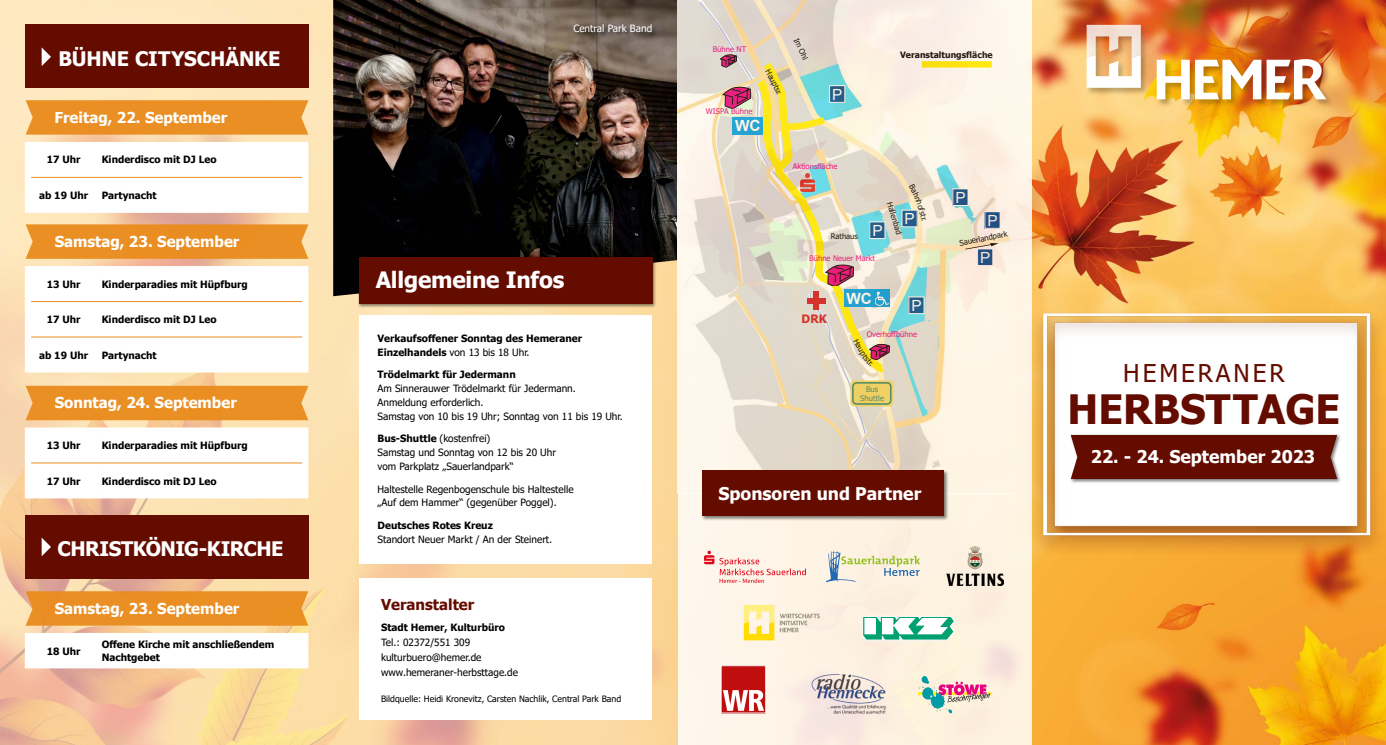
<style>
.page{position:relative;width:1386px;height:745px;background:#fff}
.page>*{position:absolute;margin:0;border:0;box-sizing:border-box;transform-origin:0 0}
.t1{font:700 40.38px "Tahoma";color:#640c00}
.t2{font:24.38px "Tahoma";letter-spacing:.12em;color:#640c00}
.t3{font:700 22.5px "Tahoma";letter-spacing:-.01em;color:#fff}
.t4{font:700 20px "Tahoma";letter-spacing:-.03em;color:#fff}
.t5{font:700 20px "Tahoma";letter-spacing:-.01em;color:#fff}
.t6{font:700 17.5px "Tahoma";color:#fff}
.t7{font:15.38px "Arial";color:#fff}
.t8{font:700 15.38px "Arial";color:#fff}
.t9{font:700 15px "Tahoma";color:#fff}
.t10{font:700 15px "Tahoma";color:#640c00}
.t11{font:700 11.5px "Tahoma";color:#cd1719}
.t12{font:10px/13.8px "Tahoma";color:#000}
.t13{font:700 10px/12px "Tahoma";color:#000}
.t14{font:10px "Tahoma";color:#fff}
.t15{font:8.75px "Tahoma";color:#000}
.t16{font:700 8.75px "Tahoma";color:#000}
.t17{font:7.62px "Tahoma";color:#e6007d}
.t18{font:7.62px "Tahoma";color:#000}
.t19{font:7.62px/9.2px "Tahoma";color:#39856b;text-align:center}
.s1{font-weight:400}
.s2{font-weight:700}
</style>
<div class="page">
<svg style="left:0;top:0;width:457px;height:744px;background:#f7d6a9"></svg>
<img style="left:333px;top:0;width:344px;height:296px">
<img style="left:1031px;top:0;width:354px;height:744px">
<div style="left:678px;top:492px;width:353px;height:252px;background:#fef3e3"></div>
<div style="left:677px;top:0;width:354px;height:492px;background:#fef5e6"></div>
<img style="left:677px;top:0;width:337px;height:492px">
<svg style="left:759px;top:57px;width:133px;height:325px"></svg>
<svg style="left:825px;top:264px;width:28px;height:21px"></svg>
<img style="left:800px;top:178px;width:14px;height:13px">
<svg style="left:952px;top:188px;width:16px;height:18px"></svg>
<svg style="left:984px;top:211px;width:16px;height:18px"></svg>
<svg style="left:869px;top:221px;width:16px;height:18px"></svg>
<div style="left:807px;top:298px;width:18px;height:5px;background:#d43429"></div>
<div style="left:814px;top:291px;width:5px;height:18px;background:#d43429"></div>
<div style="left:921px;top:61px;width:70px;height:6px;background:#fce210"></div>
<svg style="left:874px;top:289px;width:16px;height:18px"></svg>
<svg style="left:874px;top:291px;width:15px;height:14px"></svg>
<div style="left:844px;top:289px;width:30px;height:18px;background:#25a2ce"></div>
<svg style="left:965px;top:240px;width:33px;height:26px"></svg>
<svg style="left:850px;top:380px;width:43px;height:26px"></svg>
<div style="left:853px;top:382px;width:37px;height:21px;background:#f0d466;border-radius:4px"></div>
<div style="left:852px;top:382px;width:39px;height:22px;border:2px solid #39856b;border-radius:4px"></div>
<svg style="left:897px;top:296px;width:34px;height:114px;background:#bfd0c7"></svg>
<img style="left:1031px;top:294px;width:354px;height:260px">
<div style="left:1069px;top:434px;width:272px;height:50px;background:#000;opacity:.5"></div>
<div style="left:1070px;top:434px;width:267px;height:44px;background:#640c00"></div>
<div style="left:1085px;top:24px;width:249px;height:84px;background:#000;opacity:.25"></div>
<img style="left:1156px;top:59px;width:170px;height:40px">
<svg style="left:1086px;top:25px;width:54px;height:63px"></svg>
<div style="left:810px;top:670px;width:77px;height:48px;background:#fbede0"></div>
<img style="left:811px;top:674px;width:75px;height:40px">
<svg style="left:825px;top:550px;width:95px;height:32px"></svg>
<img style="left:946px;top:546px;width:57px;height:38px">
<svg style="left:704px;top:550px;width:102px;height:32px"></svg>
<svg style="left:918px;top:670px;width:85px;height:43px"></svg>
<svg style="left:862px;top:616px;width:92px;height:24px;background:#93d6c1"></svg>
<div style="left:721px;top:665px;width:44px;height:47px;background:#c00d0e"></div>
<svg style="left:723px;top:690px;width:41px;height:20px"></svg>
<div style="left:720px;top:664px;width:46px;height:49px;border:1px solid #fff"></div>
<div style="left:702px;top:469px;width:246px;height:51px;background:#000;opacity:.5"></div>
<div style="left:702px;top:470px;width:241px;height:45px;background:#640c00"></div>
<div style="left:358px;top:256px;width:298px;height:52px;background:#000;opacity:.5"></div>
<div style="left:359px;top:257px;width:293px;height:46px;background:#640c00"></div>
<svg style="left:743px;top:605px;width:77px;height:35px"></svg>
<svg style="left:25px;top:142px;width:283px;height:71px"></svg>
<hr style="left:100px;top:142px;width:2px;height:35px;background:#fff">
<hr style="left:100px;top:177px;width:2px;height:36px;background:#fff">
<hr style="left:31px;top:177px;width:70px;height:1px;background:#ea8d1f">
<hr style="left:101px;top:177px;width:201px;height:1px;background:#ea8d1f">
<svg style="left:25px;top:632px;width:283px;height:36px"></svg>
<hr style="left:100px;top:632px;width:2px;height:36px;background:#fff">
<svg style="left:25px;top:266px;width:283px;height:106px"></svg>
<hr style="left:100px;top:266px;width:2px;height:35px;background:#fff">
<hr style="left:100px;top:301px;width:2px;height:35px;background:#fff">
<hr style="left:100px;top:337px;width:2px;height:35px;background:#fff">
<hr style="left:31px;top:301px;width:70px;height:1px;background:#ea8d1f">
<hr style="left:101px;top:301px;width:201px;height:1px;background:#ea8d1f">
<hr style="left:31px;top:336px;width:70px;height:1px;background:#ea8d1f">
<hr style="left:101px;top:336px;width:201px;height:1px;background:#ea8d1f">
<svg style="left:25px;top:427px;width:283px;height:71px"></svg>
<hr style="left:100px;top:427px;width:2px;height:35px;background:#fff">
<hr style="left:100px;top:463px;width:2px;height:35px;background:#fff">
<hr style="left:31px;top:462px;width:70px;height:1px;background:#ea8d1f">
<hr style="left:101px;top:462px;width:201px;height:1px;background:#ea8d1f">
<div style="left:25px;top:25px;width:283px;height:63px;background:#640c00"></div>
<svg style="left:42px;top:48px;width:9px;height:18px"></svg>
<div style="left:25px;top:515px;width:283px;height:63px;background:#640c00"></div>
<svg style="left:42px;top:538px;width:9px;height:18px"></svg>
<svg style="left:26px;top:100px;width:282px;height:35px;background:#ea9228"></svg>
<div style="left:26px;top:591px;width:282px;height:34px;background:#ea8f23"></div>
<svg style="left:26px;top:224px;width:282px;height:35px;background:#ea9128"></svg>
<div style="left:26px;top:385px;width:282px;height:35px;background:#ea8f23"></div>
<div style="left:358px;top:315px;width:293px;height:248px;background:#fff"></div>
<div style="left:358px;top:578px;width:293px;height:141px;background:#fff"></div>
<div style="left:572px;top:24px;width:86px;height:15px;background:#000;opacity:.75"></div>
<svg style="left:720px;top:54px;width:125px;height:124px;background:#ced1b0"></svg>
<svg style="left:853px;top:338px;width:36px;height:28px"></svg>
<svg style="left:901px;top:184px;width:25px;height:43px"></svg>
<h3 class="t5" style="left:58px;top:45px;width:224px">BÜHNE CITYSCHÄNKE</h3>
<h3 class="t9" style="left:54px;top:107px;width:174px">Freitag, 22. September</h3>
<p class="t13" style="left:47px;top:154px;width:35px">17 Uhr</p>
<p class="t13" style="left:102px;top:154px;width:116px">Kinderdisco mit DJ Leo</p>
<p class="t13" style="left:39px;top:189px;width:51px">ab 19 Uhr</p>
<p class="t13" style="left:102px;top:189px;width:57px">Partynacht</p>
<h3 class="t9" style="left:55px;top:231px;width:186px">Samstag, 23. September</h3>
<p class="t13" style="left:47px;top:278px;width:35px">13 Uhr</p>
<p class="t13" style="left:102px;top:278px;width:148px">Kinderparadies mit Hüpfburg</p>
<p class="t13" style="left:47px;top:313px;width:35px">17 Uhr</p>
<p class="t13" style="left:102px;top:313px;width:116px">Kinderdisco mit DJ Leo</p>
<p class="t13" style="left:39px;top:349px;width:51px">ab 19 Uhr</p>
<p class="t13" style="left:102px;top:349px;width:57px">Partynacht</p>
<h3 class="t9" style="left:55px;top:392px;width:184px">Sonntag, 24. September</h3>
<p class="t13" style="left:47px;top:439px;width:35px">13 Uhr</p>
<p class="t13" style="left:102px;top:439px;width:148px">Kinderparadies mit Hüpfburg</p>
<p class="t13" style="left:47px;top:475px;width:35px">17 Uhr</p>
<p class="t13" style="left:102px;top:475px;width:116px">Kinderdisco mit DJ Leo</p>
<h3 class="t4" style="left:57px;top:534px;width:228px">CHRISTKÖNIG-KIRCHE</h3>
<h3 class="t9" style="left:55px;top:597px;width:186px">Samstag, 23. September</h3>
<p class="t13" style="left:47px;top:644px;width:35px">18 Uhr</p>
<p class="t13" style="left:102px;top:638px;width:174px">Offene Kirche mit anschließendem<br>Nachtgebet</p>
<p class="t14" style="left:573px;top:22px;width:80px">Central Park Band</p>
<h3 class="t3" style="left:376px;top:264px;width:190px">Allgemeine Infos</h3>
<p class="t13" style="left:377px;top:331px;width:206px;line-height:13.8px">Verkaufsoffener Sonntag des Hemeraner<br>Einzelhandels <span class="s1">von 13 bis 18 Uhr.</span></p>
<p class="t13" style="left:377px;top:369px;width:140px">Trödelmarkt für Jedermann</p>
<p class="t12" style="left:377px;top:382px;width:247px">Am Sinnerauwer Trödelmarkt für Jedermann.<br>Anmeldung erforderlich.<br>Samstag von 10 bis 19 Uhr; Sonntag von 11 bis 19 Uhr.</p>
<p class="t12" style="left:377px;top:432px;width:180px"><span class="s2">Bus-Shuttle</span> (kostenfrei)<br>Samstag und Sonntag von 12 bis 20 Uhr vom Parkplatz „Sauerlandpark“</p>
<p class="t12" style="left:377px;top:482px;width:198px">Haltestelle Regenbogenschule bis Haltestelle „Auf dem Hammer“ (gegenüber Poggel).</p>
<p class="t13" style="left:377px;top:519px;width:117px">Deutsches Rotes Kreuz</p>
<p class="t12" style="left:377px;top:532px;width:176px">Standort Neuer Markt / An der Steinert.</p>
<h3 class="t10" style="left:381px;top:593px;width:95px">Veranstalter</h3>
<p class="t13" style="left:381px;top:621px;width:125px">Stadt Hemer, Kulturbüro</p>
<p class="t12" style="left:381px;top:634px;width:138px;line-height:15px">Tel.: 02372/551 309 kulturbuero@hemer.de www.hemeraner-herbsttage.de</p>
<p class="t15" style="left:381px;top:692px;width:242px">Bildquelle: Heidi Kronevitz, Carsten Nachlik, Central Park Band</p>
<p class="t17" style="left:712px;top:44px;width:35px">Bühne NT</p>
<p class="t17" style="left:706px;top:106px;width:48px">WISPA Bühne</p>
<h3 class="t8" style="left:735px;top:115px;width:27px">WC</h3>
<p class="t18" style="left:800px;top:36px;width:25px;rotate:65deg">Im Ohl</p>
<h3 class="t7" style="left:832px;top:84px;width:12px">P</h3>
<p class="t16" style="left:900px;top:48px;width:94px">Veranstaltungsfläche</p>
<p class="t17" style="left:793px;top:160px;width:46px">Aktionsfläche</p>
<p class="t18" style="left:830px;top:231px;width:29px">Rathaus</p>
<h3 class="t7" style="left:955px;top:187px;width:12px">P</h3>
<p class="t18" style="left:894px;top:200px;width:35px;rotate:73deg">Hallenbad</p>
<h3 class="t7" style="left:904px;top:208px;width:12px">P</h3>
<h3 class="t7" style="left:987px;top:209px;width:12px">P</h3>
<h3 class="t7" style="left:872px;top:220px;width:12px">P</h3>
<p class="t18" style="left:958px;top:238px;width:50px;rotate:-11deg">Sauerlandpark</p>
<p class="t17" style="left:809px;top:252px;width:67px">Bühne Neuer Markt</p>
<p class="t11" style="left:801px;top:311px;width:27px">DRK</p>
<h3 class="t8" style="left:846px;top:287px;width:27px">WC</h3>
<h3 class="t7" style="left:911px;top:295px;width:12px">P</h3>
<p class="t17" style="left:866px;top:329px;width:52px">Overhoffbühne</p>
<p class="t19" style="left:860px;top:384px;width:25px">Bus<br>Shuttle</p>
<h3 class="t7" style="left:980px;top:247px;width:12px">P</h3>
<h3 class="t6" style="left:718px;top:480px;width:204px">Sponsoren und Partner</h3>
<h2 class="t2" style="left:1123px;top:356px;width:163px">HEMERANER</h2>
<h1 class="t1" style="left:1067px;top:381px;width:274px">HERBSTTAGE</h1>
<h3 class="t6" style="left:1091px;top:444px;width:226px">22. - 24. September 2023</h3>
</div>
